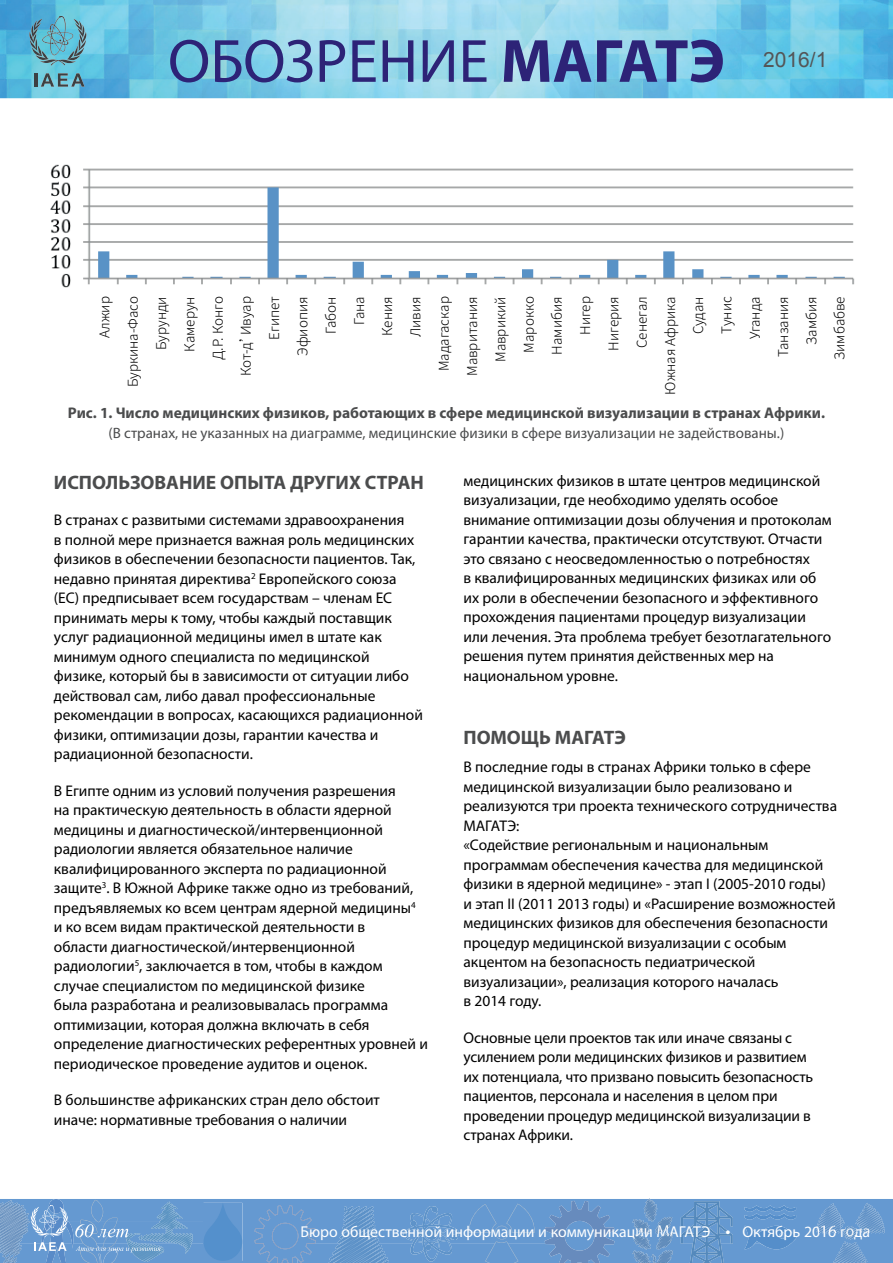
<style>
.page{position:relative;width:893px;height:1263px;background:#fff}
.page>*{position:absolute;margin:0;border:0;box-sizing:border-box;transform-origin:0 0}
.t1{font:61.5px "Myriad Pro";color:#2d2377}
.t2{font:21px "Arial";color:#545557}
.t3{font:700 19.5px "Myriad Pro";color:#4b4c4d}
.t4{font:15.75px "Myriad Pro";color:#fff}
.t5{font:15.45px/19.5px "Myriad Pro";color:#000001}
.t6{font:700 15.45px "Myriad Pro";color:#4b4c4d}
.t7{font:15px "Myriad Pro";color:#4b4c4d}
.t8{font:300 13.5px/28.2px "Noto Sans CJ Ksc";color:#000001;text-align:right}
.s1{font-weight:700}
.s2{font-size:18px}
</style>
<div class="page">
<img style="left:0;top:0;width:893px;height:98px">
<svg style="left:796px;top:1200px;width:87px;height:63px;background:#689ad1"></svg>
<svg style="left:833px;top:1241px;width:34px;height:22px"></svg>
<img style="left:50px;top:164px;width:805px;height:124px">
<svg style="left:29px;top:19px;width:20px;height:41px"></svg>
<svg style="left:67px;top:19px;width:19px;height:41px"></svg>
<img style="left:40px;top:59px;width:36px;height:7px">
<img style="left:42px;top:16px;width:31px;height:39px">
<svg style="left:35px;top:73px;width:2px;height:14px"></svg>
<img style="left:41px;top:73px;width:13px;height:14px">
<img style="left:58px;top:73px;width:10px;height:14px">
<img style="left:71px;top:73px;width:14px;height:14px">
<img style="left:855px;top:1203px;width:19px;height:30px">
<img style="left:816px;top:1203px;width:21px;height:30px">
<svg style="left:0;top:1199px;width:796px;height:64px;background:#699acf"></svg>
<h1 class="t1" style="left:168px;top:23px;width:558px">ОБОЗРЕНИЕ <span class="s1">МАГАТЭ</span></h1>
<h2 class="t2" style="left:763px;top:45px;width:66px">2016/1</h2>
<p class="t8" style="left:91px;top:395px;width:100px;rotate:-90deg">Алжир<br>Буркина-Фасо<br>Бурунди<br>Камерун<br>Д.Р. Конго<br>Кот-д’Ивуар<br>Египет<br>Эфиопия<br>Габон<br>Гана<br>Кения<br>Ливия<br>Мадагаскар<br>Мавритания<br>Маврикий<br>Марокко<br>Намибия<br>Нигер<br>Нигерия<br>Сенегал<br>Южная Африка<br>Судан<br>Тунис<br>Уганда<br>Танзания<br>Замбия<br>Зимбабве</p>
<p class="t6" style="left:68px;top:403px;width:759px">Рис. 1. Число медицинских физиков, работающих в сфере медицинской визуализации в странах Африки.</p>
<p class="t7" style="left:109px;top:423px;width:677px">(В странах, не указанных на диаграмме, медицинские физики в сфере визуализации не задействованы.)</p>
<p class="t3" style="left:54px;top:469px;width:372px">ИСПОЛЬЗОВАНИЕ ОПЫТА ДРУГИХ СТРАН</p>
<p class="t5" style="left:54px;top:510px;width:371px">В странах с развитыми системами здравоохранения<br>в полной мере признается важная роль медицинских физиков в обеспечении безопасности пациентов. Так, недавно принятая директива<sup>2</sup> Европейского союза (ЕС) предписывает всем государствам – членам ЕС принимать меры к тому, чтобы каждый поставщик услуг радиационной медицины имел в штате как минимум одного специалиста по медицинской физике, который бы в зависимости от ситуации либо действовал сам, либо давал профессиональные рекомендации в вопросах, касающихся радиационной физики, оптимизации дозы, гарантии качества и радиационной безопасности.</p>
<p class="t5" style="left:54px;top:781px;width:376px">В Египте одним из условий получения разрешения<br>на практическую деятельность в области ядерной медицины и диагностической/интервенционной радиологии является обязательное наличие квалифицированного эксперта по радиационной защите<sup>3</sup>. В Южной Африке также одно из требований, предъявляемых ко всем центрам ядерной медицины<sup>4 </sup>и ко всем видам практической деятельности в<br>области диагностической/интервенционной радиологии<sup>5</sup>, заключается в том, чтобы в каждом случае специалистом по медицинской физике<br>была разработана и реализовывалась программа оптимизации, которая должна включать в себя определение диагностических референтных уровней и периодическое проведение аудитов и оценок.</p>
<p class="t5" style="left:54px;top:1090px;width:327px">В большинстве африканских стран дело обстоит иначе: нормативные требования о наличии</p>
<p class="t5" style="left:463px;top:470px;width:370px">медицинских физиков в штате центров медицинской визуализации, где необходимо уделять особое внимание оптимизации дозы облучения и протоколам гарантии качества, практически отсутствуют. Отчасти это связано с неосведомленностью о потребностях<br>в квалифицированных медицинских физиках или об их роли в обеспечении безопасного и эффективного прохождения пациентами процедур визуализации или лечения. Эта проблема требует безотлагательного решения путем принятия действенных мер на национальном уровне.</p>
<p class="t3" style="left:463px;top:725px;width:164px">ПОМОЩЬ МАГАТЭ</p>
<p class="t5" style="left:463px;top:757px;width:375px">В последние годы в странах Африки только в сфере медицинской визуализации было реализовано и реализуются три проекта технического сотрудничества МАГАТЭ:<br>«Содействие региональным и национальным программам обеспечения качества для медицинской физики в ядерной медицине» - этап I (2005-2010 годы) и этап II (2011 2013 годы) и «Расширение возможностей медицинских физиков для обеспечения безопасности процедур медицинской визуализации с особым акцентом на безопасность педиатрической визуализации», реализация которого началась<br>в 2014 году.</p>
<p class="t5" style="left:463px;top:1028px;width:351px">Основные цели проектов так или иначе связаны с усилением роли медицинских физиков и развитием их потенциала, что призвано повысить безопасность пациентов, персонала и населения в целом при проведении процедур медицинской визуализации в странах Африки.</p>
<p class="t4" style="left:301px;top:1221px;width:571px">Бюро общественной информации и коммуникации МАГАТЭ <span class="s2">•</span> Октябрь 2016 года</p>
</div>
